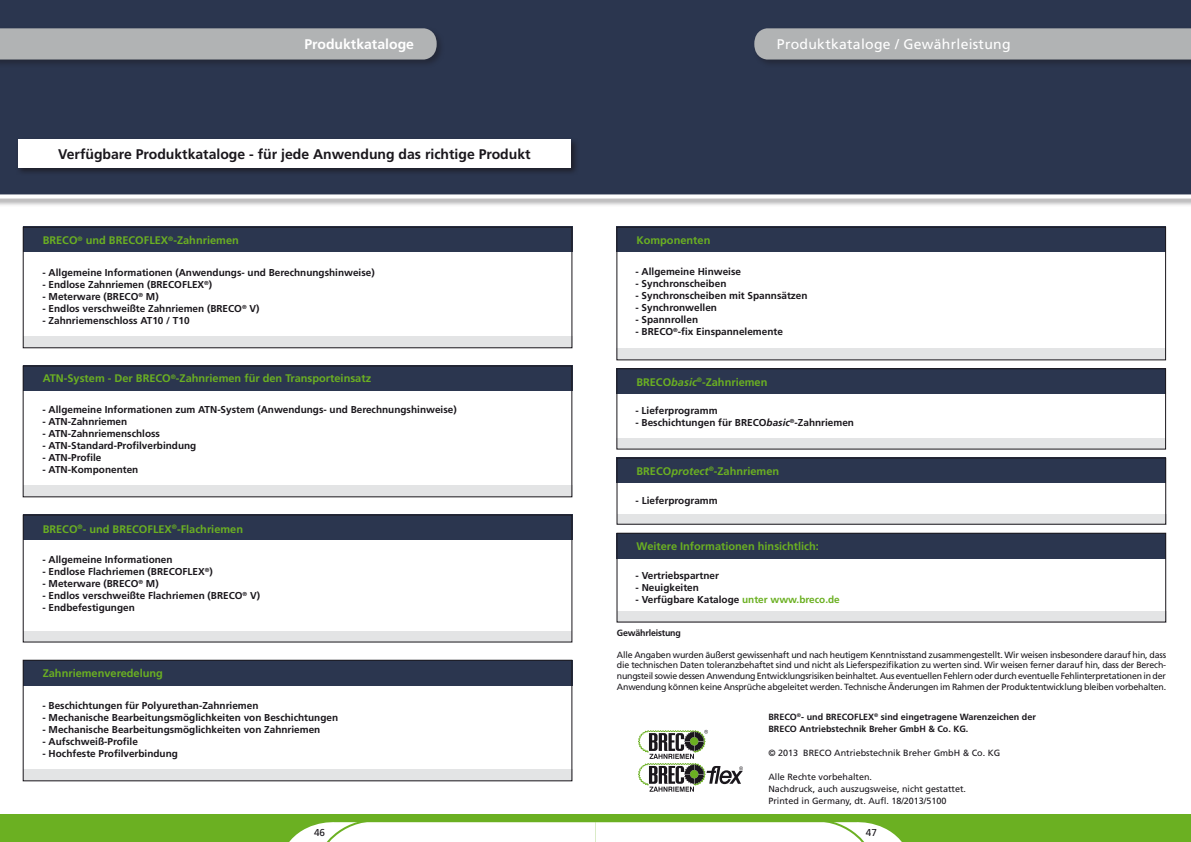
<style>
.page{position:relative;width:1191px;height:842px;background:#fff}
.page>*{position:absolute;margin:0;border:0;box-sizing:border-box;transform-origin:0 0}
.t1{font:700 14px "Frutiger";color:#1a171c}
.t2{font:14px "Frutiger";letter-spacing:.02em;color:#fff}
.t3{font:700 14px "Frutiger";color:#fff}
.t4{font:700 11px "Frutiger";color:#6bb022}
.t5{font:700 10px "Frutiger";color:#1a171c}
.t6{font:10px "Frutiger";color:#1a171c}
.t7{font:9px/10.8px "Frutiger";color:#1a171c}
.t8{font:700 9px/12px "Frutiger";color:#1a171c}
.t9{font:700 9px "Frutiger";letter-spacing:-.02em;color:#1a171c}
.s1{font-style:italic}
.s2{color:#6bb022}
</style>
<div class="page">
<div style="left:0;top:814px;width:1191px;height:28px;background:#6bb022"></div>
<svg style="left:289px;top:822px;width:613px;height:20px;background:#f5f9f0"></svg>
<div style="left:0;top:0;width:1191px;height:198px;background:#2b364f"></div>
<div style="left:0;top:26px;width:445px;height:42px;background:#1a171c;opacity:.45"></div>
<div style="left:0;top:28px;width:437px;height:32px;background:#b1b3b4"></div>
<div style="left:752px;top:26px;width:439px;height:42px;background:#1a171c;opacity:.45"></div>
<div style="left:754px;top:28px;width:437px;height:32px;background:#b1b3b4"></div>
<div style="left:0;top:194px;width:1191px;height:13px;background:#1a171c;opacity:.45"></div>
<svg style="left:0;top:194px;width:1191px;height:4px;background:#e7e8eb"></svg>
<div style="left:23px;top:631px;width:549px;height:11px;background:#e3e4e5"></div>
<div style="left:23px;top:515px;width:549px;height:25px;background:#2b364f"></div>
<div style="left:23px;top:515px;width:549px;height:127px;border:1px solid #1a171c"></div>
<div style="left:23px;top:769px;width:549px;height:11px;background:#e3e4e5"></div>
<div style="left:23px;top:660px;width:549px;height:25px;background:#2b364f"></div>
<div style="left:23px;top:660px;width:549px;height:121px;border:1px solid #1a171c"></div>
<div style="left:23px;top:486px;width:549px;height:11px;background:#e3e4e5"></div>
<div style="left:23px;top:366px;width:549px;height:25px;background:#2b364f"></div>
<div style="left:23px;top:366px;width:549px;height:131px;border:1px solid #1a171c"></div>
<div style="left:23px;top:336px;width:549px;height:11px;background:#e3e4e5"></div>
<div style="left:23px;top:227px;width:549px;height:25px;background:#2b364f"></div>
<div style="left:23px;top:227px;width:549px;height:121px;border:1px solid #1a171c"></div>
<div style="left:617px;top:349px;width:549px;height:11px;background:#e3e4e5"></div>
<div style="left:616px;top:227px;width:549px;height:25px;background:#2b364f"></div>
<div style="left:616px;top:227px;width:549px;height:133px;border:1px solid #1a171c"></div>
<div style="left:617px;top:438px;width:549px;height:11px;background:#e3e4e5"></div>
<div style="left:616px;top:368px;width:549px;height:26px;background:#2b364f"></div>
<div style="left:616px;top:368px;width:549px;height:81px;border:1px solid #1a171c"></div>
<div style="left:617px;top:611px;width:549px;height:11px;background:#e3e4e5"></div>
<div style="left:617px;top:533px;width:549px;height:25px;background:#2b364f"></div>
<div style="left:617px;top:533px;width:549px;height:89px;border:1px solid #1a171c"></div>
<div style="left:16px;top:137px;width:563px;height:39px;background:#1a171c;opacity:.75"></div>
<div style="left:18px;top:140px;width:553px;height:28px;background:#fff"></div>
<div style="left:617px;top:514px;width:549px;height:10px;background:#e3e4e5"></div>
<div style="left:617px;top:458px;width:549px;height:25px;background:#2b364f"></div>
<div style="left:617px;top:458px;width:549px;height:66px;border:1px solid #1a171c"></div>
<svg style="left:638px;top:730px;width:105px;height:62px"></svg>
<h1 class="t3" style="left:304px;top:36px;width:111px">Produktkataloge</h1>
<h1 class="t2" style="left:777px;top:36px;width:235px">Produktkataloge / Gewährleistung</h1>
<h1 class="t1" style="left:58px;top:146px;width:474px">Verfügbare Produktkataloge - für jede Anwendung das richtige Produkt</h1>
<p class="t4" style="left:43px;top:234px;width:198px">BRECO<sup>®</sup> und BRECOFLEX<sup>®</sup>-Zahnriemen</p>
<p class="t5" style="left:43px;top:267px;width:334px">- Allgemeine Informationen (Anwendungs- und Berechnungshinweise)</p>
<p class="t5" style="left:43px;top:279px;width:171px">- Endlose Zahnriemen (BRECOFLEX<sup>®</sup>)</p>
<p class="t5" style="left:43px;top:291px;width:118px">- Meterware (BRECO<sup>®</sup> M)</p>
<p class="t5" style="left:43px;top:303px;width:218px">- Endlos verschweißte Zahnriemen (BRECO<sup>®</sup> V)</p>
<p class="t5" style="left:43px;top:315px;width:149px">- Zahnriemenschloss AT10 / T10</p>
<p class="t4" style="left:43px;top:372px;width:330px">ATN-System - Der BRECO<sup>®</sup>-Zahnriemen für den Transporteinsatz</p>
<p class="t5" style="left:42px;top:404px;width:416px">- Allgemeine Informationen zum ATN-System (Anwendungs- und Berechnungshinweise)</p>
<p class="t5" style="left:42px;top:416px;width:86px">- ATN-Zahnriemen</p>
<p class="t5" style="left:42px;top:428px;width:119px">- ATN-Zahnriemenschloss</p>
<p class="t5" style="left:42px;top:440px;width:155px">- ATN-Standard-Profilverbindung</p>
<p class="t5" style="left:42px;top:452px;width:61px">- ATN-Profile</p>
<p class="t5" style="left:42px;top:464px;width:97px">- ATN-Komponenten</p>
<p class="t4" style="left:43px;top:522px;width:202px">BRECO<sup>®</sup>- und BRECOFLEX<sup>®</sup>-Flachriemen</p>
<p class="t5" style="left:43px;top:554px;width:132px">- Allgemeine Informationen</p>
<p class="t5" style="left:43px;top:566px;width:172px">- Endlose Flachriemen (BRECOFLEX<sup>®</sup>)</p>
<p class="t5" style="left:43px;top:578px;width:118px">- Meterware (BRECO<sup>®</sup> M)</p>
<p class="t5" style="left:43px;top:590px;width:219px">- Endlos verschweißte Flachriemen (BRECO<sup>®</sup> V)</p>
<p class="t5" style="left:43px;top:602px;width:94px">- Endbefestigungen</p>
<p class="t4" style="left:43px;top:667px;width:122px">Zahnriemenveredelung</p>
<p class="t5" style="left:42px;top:700px;width:217px">- Beschichtungen für Polyurethan-Zahnriemen</p>
<p class="t5" style="left:42px;top:712px;width:297px">- Mechanische Bearbeitungsmöglichkeiten von Beschichtungen</p>
<p class="t5" style="left:42px;top:724px;width:279px">- Mechanische Bearbeitungsmöglichkeiten von Zahnriemen</p>
<p class="t5" style="left:42px;top:736px;width:97px">- Aufschweiß-Profile</p>
<p class="t5" style="left:42px;top:748px;width:137px">- Hochfeste Profilverbindung</p>
<p class="t4" style="left:636px;top:234px;width:75px">Komponenten</p>
<p class="t5" style="left:635px;top:266px;width:107px">- Allgemeine Hinweise</p>
<p class="t5" style="left:635px;top:278px;width:92px">- Synchronscheiben</p>
<p class="t5" style="left:635px;top:290px;width:174px">- Synchronscheiben mit Spannsätzen</p>
<p class="t5" style="left:635px;top:302px;width:83px">- Synchronwellen</p>
<p class="t5" style="left:635px;top:314px;width:64px">- Spannrollen</p>
<p class="t5" style="left:635px;top:326px;width:149px">- BRECO<sup>®</sup>-fix Einspannelemente</p>
<p class="t4" style="left:636px;top:375px;width:133px">BRECO<span class="s1">basic</span><sup>®</sup>-Zahnriemen</p>
<p class="t5" style="left:635px;top:405px;width:84px">- Lieferprogramm</p>
<p class="t5" style="left:635px;top:417px;width:220px">- Beschichtungen für BRECO<span class="s1">basic</span><sup>®</sup>-Zahnriemen</p>
<p class="t4" style="left:636px;top:465px;width:144px">BRECO<span class="s1">protect</span><sup>®</sup>-Zahnriemen</p>
<p class="t5" style="left:635px;top:494px;width:84px">- Lieferprogramm</p>
<p class="t4" style="left:636px;top:540px;width:184px">Weitere Informationen hinsichtlich:</p>
<p class="t5" style="left:635px;top:569px;width:85px">- Vertriebspartner</p>
<p class="t5" style="left:635px;top:581px;width:65px">- Neuigkeiten</p>
<p class="t5" style="left:635px;top:593px;width:206px">- Verfügbare Kataloge <span class="s2">unter www.breco.de</span></p>
<p class="t9" style="left:617px;top:628px;width:65px">Gewährleistung</p>
<p class="t7" style="left:617px;top:649px;width:551px;text-align:justify">Alle Angaben wurden äußerst gewissenhaft und nach heutigem Kenntnisstand zusammengestellt. Wir weisen insbesondere darauf hin, dass die technischen Daten toleranzbehaftet sind und nicht als Lieferspezifikation zu werten sind. Wir weisen ferner darauf hin, dass der Berech&shy;nungsteil sowie dessen Anwendung Entwicklungsrisiken beinhaltet. Aus eventuellen Fehlern oder durch eventuelle Fehlinterpretationen in der Anwendung können keine Ansprüche abgeleitet werden. Technische Änderungen im Rahmen der Produktentwicklung bleiben vorbehalten.</p>
<p class="t8" style="left:768px;top:711px;width:269px">BRECO<sup>®</sup>- und BRECOFLEX<sup>®</sup> sind eingetragene Warenzeichen der<br>BRECO Antriebstechnik Breher GmbH &amp; Co. KG.</p>
<p class="t7" style="left:768px;top:747px;width:233px">© 2013 BRECO Antriebstechnik Breher GmbH &amp; Co. KG</p>
<p class="t7" style="left:768px;top:771px;width:199px;line-height:12px">Alle Rechte vorbehalten.<br>Nachdruck, auch auszugsweise, nicht gestattet.<br>Printed in Germany, dt. Aufl. 18/2013/5100</p>
<p class="t6" style="left:314px;top:827px;width:13px">46</p>
<p class="t6" style="left:865px;top:827px;width:13px">47</p>
</div>
